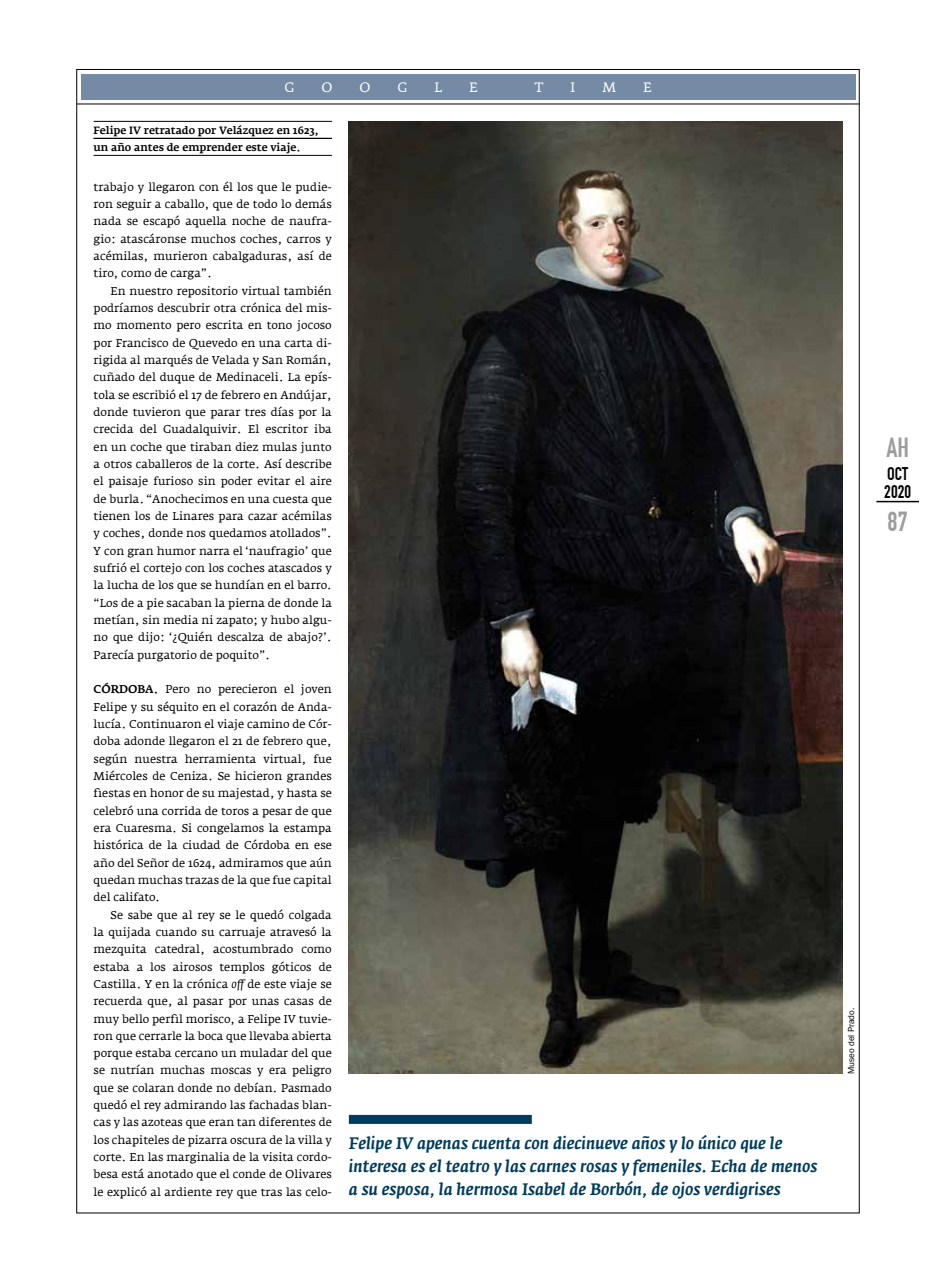
<style>
.page{position:relative;width:936px;height:1276px;background:#fff}
.page>*{position:absolute;margin:0;border:0;box-sizing:border-box;transform-origin:0 0}
.t1{font:27px "DIN Engschrift Std";color:#9d9d9c}
.t2{font:18px/18px "DIN Engschrift Std";color:#000}
.t3{font:italic 500 16.5px/22.8px "Fedra Serif A";color:#003c5e}
.t4{font:13.5px "Fedra Serif A";color:#fff}
.t5{font:11.25px/17.4px "Fedra Serif A";color:#000;text-align:justify}
.t6{font:500 10.5px/17px "Fedra Serif A";letter-spacing:-.005em;color:#000}
.t7{font:9px "Franklin Gothic";color:#000}
.s1{font-weight:500}
.s2{font-style:italic}
</style>
<div class="page">
<div style="left:81px;top:74px;width:774px;height:26px;background:#758ba5"></div>
<hr style="left:77px;top:104px;width:782px;height:1px;background:#000">
<img style="left:349px;top:121px;width:493px;height:953px">
<hr style="left:94px;top:121px;width:238px;height:1px;background:#000">
<hr style="left:94px;top:138px;width:238px;height:1px;background:#000">
<hr style="left:94px;top:155px;width:238px;height:1px;background:#000">
<div style="left:349px;top:1115px;width:182px;height:9px;background:#003c5e"></div>
<hr style="left:876px;top:501px;width:42px;height:1px;background:#000">
<p class="t4" style="left:284px;top:79px;width:11px">G</p>
<p class="t4" style="left:321px;top:79px;width:13px">O</p>
<p class="t4" style="left:359px;top:79px;width:13px">O</p>
<p class="t4" style="left:397px;top:79px;width:11px">G</p>
<p class="t4" style="left:434px;top:79px;width:9px">L</p>
<p class="t4" style="left:469px;top:79px;width:10px">E</p>
<p class="t4" style="left:535px;top:79px;width:10px">T</p>
<p class="t4" style="left:570px;top:79px;width:6px">I</p>
<p class="t4" style="left:602px;top:79px;width:15px">M</p>
<p class="t4" style="left:643px;top:79px;width:10px">E</p>
<p class="t6" style="left:94px;top:122px;width:227px">Felipe IV retratado por Velázquez en 1623, un año antes de emprender este viaje.</p>
<p class="t5" style="left:94px;top:178px;width:240px">trabajo y llegaron con él los que le pudie&shy;ron seguir a caballo, que de todo lo demás nada se escapó aquella noche de naufra&shy;gio: atascáronse muchos coches, carros y acémilas, murieron cabalgaduras, así de tiro, como de carga”.</p>
<p class="t5" style="left:94px;top:282px;width:240px;text-indent:17px">En nuestro repositorio virtual también podríamos descubrir otra crónica del mis&shy;mo momento pero escrita en tono jocoso por Francisco de Quevedo en una carta di&shy;rigida al marqués de Velada y San Román, cuñado del duque de Medinaceli. La epís&shy;tola se escribió el 17 de febrero en Andújar, donde tuvieron que parar tres días por la crecida del Guadalquivir. El escritor iba en un coche que tiraban diez mulas junto a otros caballeros de la corte. Así describe el paisaje furioso sin poder evitar el aire de burla. “Anochecimos en una cuesta que tienen los de Linares para cazar acémilas y coches, donde nos quedamos atollados”.<br>Y con gran humor narra el ‘naufragio’ que sufrió el cortejo con los coches atascados y la lucha de los que se hundían en el barro. “Los de a pie sacaban la pierna de donde la metían, sin media ni zapato; y hubo algu&shy;no que dijo: ‘¿Quién descalza de abajo?’.<br>Parecía purgatorio de poquito”.</p>
<p class="t5" style="left:94px;top:680px;width:240px"><span class="s1">CÓRDOBA.</span> Pero no perecieron el joven Felipe y su séquito en el corazón de Anda&shy;lucía. Continuaron el viaje camino de Cór&shy;doba adonde llegaron el 21 de febrero que, según nuestra herramienta virtual, fue Miércoles de Ceniza. Se hicieron grandes fiestas en honor de su majestad, y hasta se celebró una corrida de toros a pesar de que era Cuaresma. Si congelamos la estampa histórica de la ciudad de Córdoba en ese año del Señor de 1624, admiramos que aún quedan muchas trazas de la que fue capital del califato.</p>
<p class="t5" style="left:94px;top:906px;width:240px;text-indent:17px">Se sabe que al rey se le quedó colgada la quijada cuando su carruaje atravesó la mezquita catedral, acostumbrado como estaba a los airosos templos góticos de Castilla. Y en la crónica <span class="s2">off</span> de este viaje se recuerda que, al pasar por unas casas de muy bello perfil morisco, a Felipe IV tuvie&shy;ron que cerrarle la boca que llevaba abierta porque estaba cercano un muladar del que se nutrían muchas moscas y era peligro que se colaran donde no debían. Pasmado quedó el rey admirando las fachadas blan&shy;cas y las azoteas que eran tan diferentes de los chapiteles de pizarra oscura de la villa y corte. En las marginalia de la visita cordo&shy;besa está anotado que el conde de Olivares le explicó al ardiente rey que tras las celo-</p>
<h3 class="t3" style="left:349px;top:1132px;width:470px">Felipe IV apenas cuenta con diecinueve años y lo único que le interesa es el teatro y las carnes rosas y femeniles. Echa de menos a su esposa, la hermosa Isabel de Borbón, de ojos verdigrises</h3>
<h1 class="t1" style="left:886px;top:432px;width:24px">AH</h1>
<h2 class="t2" style="left:884px;top:465px;width:28px">OCT<br>2020</h2>
<h1 class="t1" style="left:887px;top:505px;width:22px">87</h1>
<p class="t7" style="left:845px;top:1074px;width:68px;rotate:-90deg">Museo del Prado.</p>
</div>
